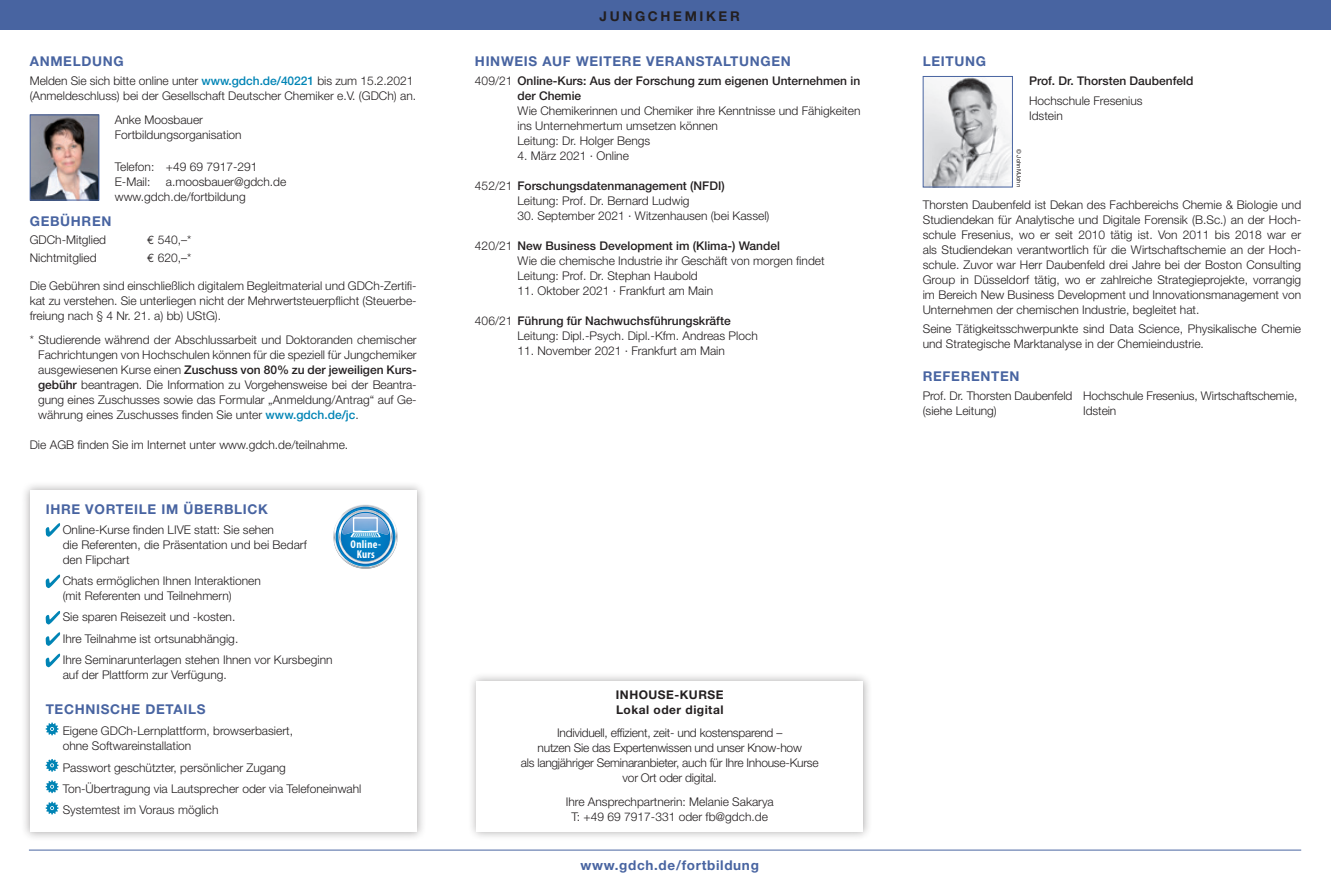
<style>
.page{position:relative;width:1331px;height:893px;background:#fff}
.page>*{position:absolute;margin:0;border:0;box-sizing:border-box;transform-origin:0 0}
.t1{font:700 13.5px "Helvetica Neue";letter-spacing:.05em;color:#4864a1}
.t2{font:700 13.5px "Helvetica Neue";letter-spacing:.195em;color:#231f20}
.t3{font:300 12px/15px "Helvetica Neue";color:#231f20}
.t4{font:300 12px/15px "Helvetica Neue";letter-spacing:-.02em;color:#231f20;text-align:center}
.t5{font:500 12px/15px "Helvetica Neue";color:#231f20}
.t6{font:700 12px/15px "Helvetica Neue";letter-spacing:.04em;color:#231f20}
.t7{font:700 condensed 11.25px/9.6px "Myriad Pro";letter-spacing:.025em;color:#fff;text-align:center}
.t8{font:6px "Helvetica Neue";color:#231f20}
.s1{font-weight:500;color:#0084b5}
.s2{font-family:"Euro Mono";font-weight:400}
.s3{font-weight:500}
.s4{font-weight:300}
</style>
<div class="page">
<hr style="left:29px;top:850px;width:1272px;height:1px;background:#4864a1">
<div style="left:0;top:0;width:1331px;height:30px;background:#4864a1"></div>
<img style="left:32px;top:117px;width:65px;height:81px">
<div style="left:30px;top:115px;width:69px;height:85px;border:1px solid #4864a1"></div>
<div style="left:467px;top:672px;width:405px;height:168px;background:#231f20;opacity:.4"></div>
<div style="left:476px;top:681px;width:387px;height:150px;background:#fff"></div>
<div style="left:21px;top:481px;width:405px;height:359px;background:#231f20;opacity:.4"></div>
<div style="left:30px;top:490px;width:387px;height:341px;background:#fff"></div>
<svg style="left:333px;top:504px;width:65px;height:65px"></svg>
<svg style="left:46px;top:523px;width:14px;height:14px"></svg>
<svg style="left:46px;top:574px;width:14px;height:14px"></svg>
<svg style="left:46px;top:611px;width:14px;height:13px"></svg>
<svg style="left:46px;top:632px;width:14px;height:14px"></svg>
<svg style="left:46px;top:654px;width:14px;height:13px"></svg>
<svg style="left:46px;top:723px;width:12px;height:12px"></svg>
<svg style="left:46px;top:759px;width:12px;height:13px"></svg>
<svg style="left:46px;top:780px;width:12px;height:13px"></svg>
<svg style="left:46px;top:802px;width:12px;height:12px"></svg>
<img style="left:925px;top:78px;width:86px;height:107px">
<div style="left:923px;top:76px;width:90px;height:111px;border:1px solid #4864a1"></div>
<p class="t1" style="left:30px;top:53px;width:95px">ANMELDUNG</p>
<p class="t3" style="left:30px;top:73px;width:388px">Melden Sie sich bitte online unter <span class="s1">www.gdch.de/40221</span> bis zum 15.2.2021 (Anmeldeschluss) bei der Gesellschaft Deutscher Chemiker e.V. (GDCh) an.</p>
<p class="t3" style="left:115px;top:112px;width:128px">Anke Moosbauer<br>Fortbildungsorganisation</p>
<p class="t3" style="left:115px;top:159px;width:144px">Telefon: +49 69 7917-291<br>E-Mail:</p>
<p class="t3" style="left:115px;top:174px;width:173px;text-indent:51px">a.moosbauer@gdch.de www.gdch.de/fortbildung</p>
<p class="t1" style="left:30px;top:213px;width:83px">GEBÜHREN</p>
<p class="t3" style="left:30px;top:232px;width:78px">GDCh-Mitglied</p>
<p class="t3" style="left:147px;top:232px;width:46px"><span class="s2">e</span> 540,–*</p>
<p class="t3" style="left:30px;top:250px;width:68px">Nichtmitglied</p>
<p class="t3" style="left:147px;top:250px;width:46px"><span class="s2">e</span> 620,–*</p>
<p class="t3" style="left:30px;top:278px;width:388px;text-align:justify">Die Gebühren sind einschließlich digitalem Begleitmaterial und GDCh-Zertifi&shy;kat zu verstehen. Sie unterliegen nicht der Mehrwertsteuerpflicht (Steuerbe&shy;freiung nach § 4 Nr. 21. a) bb) UStG).</p>
<p class="t3" style="left:38px;top:332px;width:380px;text-align:justify;text-indent:-9px">* Studierende während der Abschlussarbeit und Doktoranden chemischer Fachrichtungen von Hochschulen können für die speziell für Jungchemiker ausgewiesenen Kurse einen <span class="s3">Zuschuss von 80% zu der jeweiligen Kurs&shy;gebühr</span> beantragen. Die Information zu Vorgehensweise bei der Beantra&shy;gung eines Zuschusses sowie das Formular „Anmeldung/Antrag“ auf Ge&shy;währung eines Zuschusses finden Sie unter <span class="s1">www.gdch.de/jc</span>.</p>
<p class="t3" style="left:30px;top:437px;width:320px">Die AGB finden Sie im Internet unter www.gdch.de/teilnahme.</p>
<p class="t1" style="left:46px;top:501px;width:224px">IHRE VORTEILE IM ÜBERBLICK</p>
<p class="t3" style="left:63px;top:522px;width:246px">Online-Kurse finden LIVE statt: Sie sehen<br>die Referenten, die Präsentation und bei Bedarf den Flipchart</p>
<p class="t3" style="left:63px;top:573px;width:200px">Chats ermöglichen Ihnen Interaktionen (mit Referenten und Teilnehmern)</p>
<p class="t3" style="left:63px;top:606px;width:271px;line-height:21.5px">Sie sparen Reisezeit und -kosten.<br>Ihre Teilnahme ist ortsunabhängig.<br>Ihre Seminarunterlagen stehen Ihnen vor Kursbeginn</p>
<p class="t3" style="left:63px;top:667px;width:166px">auf der Plattform zur Verfügung.</p>
<p class="t1" style="left:46px;top:701px;width:161px">TECHNISCHE DETAILS</p>
<p class="t3" style="left:63px;top:723px;width:232px">Eigene GDCh-Lernplattform, browserbasiert, ohne Softwareinstallation</p>
<p class="t3" style="left:63px;top:756px;width:300px;line-height:21.5px">Passwort geschützter, persönlicher Zugang<br>Ton-Übertragung via Lautsprecher oder via Telefoneinwahl<br>Systemtest im Voraus möglich</p>
<p class="t7" style="left:351px;top:539px;width:32px">Online-<br>Kurs</p>
<p class="t2" style="left:600px;top:8px;width:142px">JUNGCHEMIKER</p>
<p class="t1" style="left:475px;top:53px;width:317px">HINWEIS AUF WEITERE VERANSTALTUNGEN</p>
<p class="t5" style="left:517px;top:73px;width:344px;text-indent:-43px"><span class="s4">409/21</span> Online-Kurs: Aus der Forschung zum eigenen Unternehmen in der Chemie</p>
<p class="t3" style="left:517px;top:103px;width:345px">Wie Chemikerinnen und Chemiker ihre Kenntnisse und Fähigkeiten ins Unternehmertum umsetzen können<br>Leitung: Dr. Holger Bengs</p>
<p class="t3" style="left:517px;top:148px;width:113px">4. März 2021 · Online</p>
<p class="t3" style="left:517px;top:178px;width:209px;text-indent:-43px">452/21 <span class="s3">Forschungsdatenmanagement (NFDI)<br></span>Leitung: Prof. Dr. Bernard Ludwig</p>
<p class="t3" style="left:517px;top:208px;width:253px">30. September 2021 · Witzenhausen (bei Kassel)</p>
<p class="t3" style="left:517px;top:238px;width:309px;text-indent:-43px">420/21 <span class="s3">New Business Development im (Klima-) Wandel<br></span>Wie die chemische Industrie ihr Geschäft von morgen findet<br>Leitung: Prof. Dr. Stephan Haubold</p>
<p class="t3" style="left:517px;top:283px;width:197px">11. Oktober 2021 · Frankfurt am Main</p>
<p class="t3" style="left:517px;top:313px;width:242px;text-indent:-43px">406/21 <span class="s3">Führung für Nachwuchsführungskräfte<br></span>Leitung: Dipl.-Psych. Dipl.-Kfm. Andreas Ploch</p>
<p class="t3" style="left:517px;top:343px;width:209px">11. November 2021 · Frankfurt am Main</p>
<p class="t6" style="left:616px;top:687px;width:109px">INHOUSE-KURSE<br>Lokal oder digital</p>
<p class="t4" style="left:521px;top:725px;width:299px">Individuell, effizient, zeit- und kostensparend –<br>nutzen Sie das Expertenwissen und unser Know-how<br>als langjähriger Seminaranbieter, auch für Ihre Inhouse-Kurse vor Ort oder digital.</p>
<p class="t3" style="left:566px;top:794px;width:210px;text-align:center">Ihre Ansprechpartnerin: Melanie Sakarya<br>T: +49 69 7917-331 oder fb@gdch.de</p>
<p class="t1" style="left:581px;top:856px;width:180px">www.gdch.de/fortbildung</p>
<p class="t1" style="left:923px;top:53px;width:65px">LEITUNG</p>
<p class="t5" style="left:1029px;top:74px;width:166px">Prof. Dr. Thorsten Daubenfeld</p>
<p class="t3" style="left:1029px;top:93px;width:115px">Hochschule Fresenius<br>Idstein</p>
<p class="t8" style="left:1023px;top:149px;width:40px;rotate:90deg">© JohnMJohn</p>
<p class="t3" style="left:923px;top:197px;width:380px;text-align:justify">Thorsten Daubenfeld ist Dekan des Fachbereichs Chemie &amp; Biologie und Studiendekan für Analytische und Digitale Forensik (B.Sc.) an der Hoch&shy;schule Fresenius, wo er seit 2010 tätig ist. Von 2011 bis 2018 war er als Studiendekan verantwortlich für die Wirtschaftschemie an der Hoch&shy;schule. Zuvor war Herr Daubenfeld drei Jahre bei der Boston Consulting Group in Düsseldorf tätig, wo er zahlreiche Strategieprojekte, vorrangig im Bereich New Business Development und Innovationsmanagement von Unternehmen der chemischen Industrie, begleitet hat.</p>
<p class="t3" style="left:923px;top:321px;width:380px">Seine Tätigkeitsschwerpunkte sind Data Science, Physikalische Chemie und Strategische Marktanalyse in der Chemieindustrie.</p>
<p class="t1" style="left:923px;top:368px;width:98px">REFERENTEN</p>
<p class="t3" style="left:923px;top:388px;width:376px">Prof. Dr. Thorsten Daubenfeld Hochschule Fresenius, Wirtschaftschemie, (siehe Leitung)</p>
<p class="t3" style="left:1083px;top:403px;width:35px">Idstein</p>
</div>
